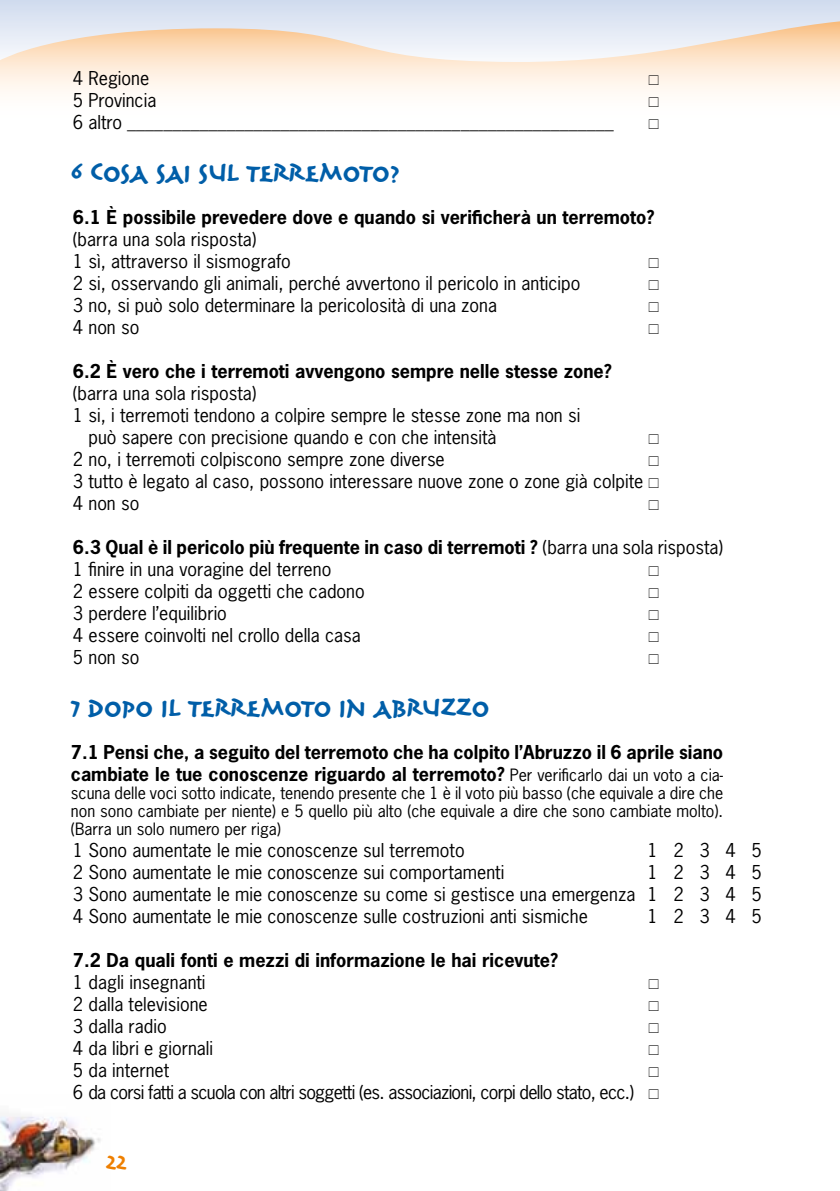
<style>
.page{position:relative;width:840px;height:1191px;background:#fff}
.page>*{position:absolute;margin:0;border:0;box-sizing:border-box;transform-origin:0 0}
.t1{font:28px "Reliq Std Bold Extra Active";color:#005ea8}
.t2{font:24px "Reliq Std Bold Extra Active";color:#ee7f00}
.t3{font:18px/22px "News Gothic Std";color:#000}
.t4{font:700 18px/22px "News Gothic Std";color:#000}
.t5{font:16px/18px "News Gothic Std";color:#000;text-align:justify}
.s1{font-weight:700}
.s2{font-weight:400;font-size:16px}
</style>
<div class="page">
<div style="left:0;top:0;width:839px;height:68px;background:#d6e0f0"></div>
<svg style="left:0;top:21px;width:839px;height:71px"></svg>
<img style="left:0;top:1115px;width:101px;height:76px">
<svg style="left:839px;top:19px;width:1px;height:73px"></svg>
<svg style="left:648px;top:75px;width:10px;height:10px"></svg>
<p class="t3" style="left:73px;top:67px;width:542px">4 Regione<br>5 Provincia<br>6 altro ______________________________________________________</p>
<h1 class="t1" style="left:71px;top:159px;width:330px">6 COSA SAI SUL TERREMOTO?</h1>
<p class="t4" style="left:73px;top:206px;width:582px">6.1 È possibile prevedere dove e quando si verificherà un terremoto?</p>
<p class="t3" style="left:73px;top:228px;width:508px">(barra una sola risposta)<br>1 sì, attraverso il sismografo<br>2 si, osservando gli animali, perché avvertono il pericolo in anticipo 3 no, si può solo determinare la pericolosità di una zona<br>4 non so</p>
<p class="t4" style="left:73px;top:360px;width:540px">6.2 È vero che i terremoti avvengono sempre nelle stesse zone?</p>
<p class="t3" style="left:73px;top:382px;width:185px">(barra una sola risposta)</p>
<p class="t3" style="left:73px;top:404px;width:508px">1 si, i terremoti tendono a colpire sempre le stesse zone ma non si</p>
<p class="t3" style="left:88px;top:426px;width:409px">può sapere con precisione quando e con che intensità</p>
<p class="t3" style="left:73px;top:448px;width:373px">2 no, i terremoti colpiscono sempre zone diverse</p>
<p class="t3" style="left:73px;top:470px;width:571px">3 tutto è legato al caso, possono interessare nuove zone o zone già colpite</p>
<p class="t3" style="left:73px;top:492px;width:68px">4 non so</p>
<p class="t3" style="left:73px;top:536px;width:651px"><span class="s1">6.3 Qual è il pericolo più frequente in caso di terremoti ?</span> (barra una sola risposta)<br>1 finire in una voragine del terreno<br>2 essere colpiti da oggetti che cadono<br>3 perdere l’equilibrio<br>4 essere coinvolti nel crollo della casa<br>5 non so</p>
<h1 class="t1" style="left:71px;top:693px;width:420px">7 DOPO IL TERREMOTO IN ABRUZZO</h1>
<p class="t4" style="left:71px;top:740px;width:653px">7.1 Pensi che, a seguito del terremoto che ha colpito l’Abruzzo il 6 aprile siano cambiate le tue conoscenze riguardo al terremoto? <span class="s2">Per verificarlo dai un voto a cia-</span></p>
<p class="t5" style="left:71px;top:783px;width:653px">scuna delle voci sotto indicate, tenendo presente che 1 è il voto più basso (che equivale a dire che non sono cambiate per niente) e 5 quello più alto (che equivale a dire che sono cambiate molto). (Barra un solo numero per riga)</p>
<p class="t3" style="left:73px;top:839px;width:393px">1 Sono aumentate le mie conoscenze sul terremoto</p>
<p class="t3" style="left:647px;top:839px;width:116px">1 2 3 4 5</p>
<p class="t3" style="left:73px;top:861px;width:432px">2 Sono aumentate le mie conoscenze sui comportamenti</p>
<p class="t3" style="left:73px;top:861px;width:690px;text-align:justify;text-indent:574px">1 2 3 4 5<br>3 Sono aumentate le mie conoscenze su come si gestisce una emergenza 1 2 3 4 5<br>4 Sono aumentate le mie conoscenze sulle costruzioni anti sismiche</p>
<p class="t3" style="left:647px;top:905px;width:116px">1 2 3 4 5</p>
<p class="t4" style="left:73px;top:948px;width:486px">7.2 Da quali fonti e mezzi di informazione le hai ricevute?</p>
<p class="t3" style="left:73px;top:971px;width:562px">1 dagli insegnanti<br>2 dalla televisione<br>3 dalla radio<br>4 da libri e giornali<br>5 da internet<br>6 da corsi fatti a scuola con altri soggetti (es. associazioni, corpi dello stato, ecc.)</p>
<h2 class="t2" style="left:106px;top:1148px;width:22px">22</h2>
</div>
